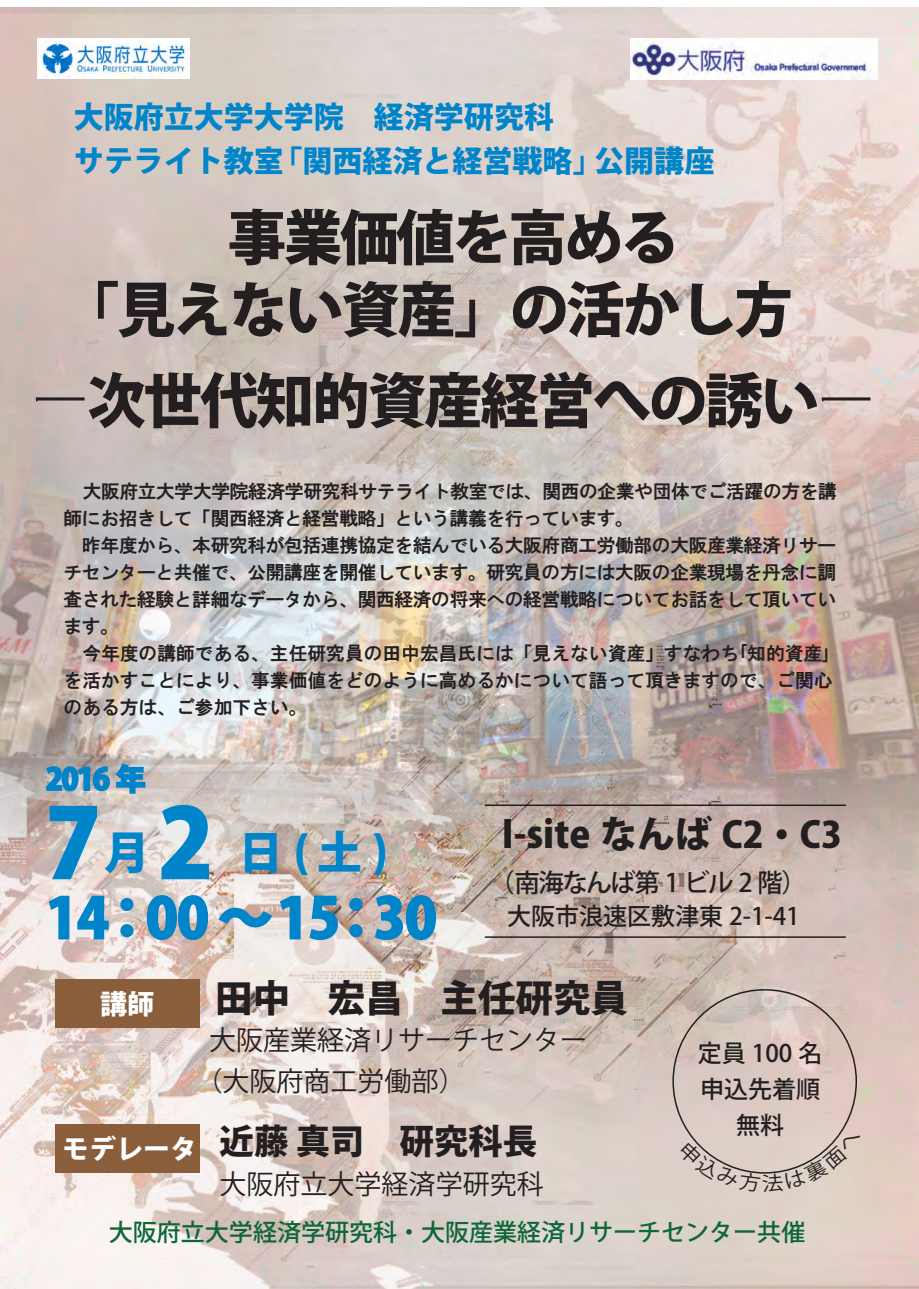
<style>
.page{position:relative;width:919px;height:1289px;background:#fff}
.page>*{position:absolute;margin:0;border:0;box-sizing:border-box;transform-origin:0 0}
.t1{font:800 59.55px/72.2px "Koz Go Pro";letter-spacing:-.04em;color:#231f20}
.t2{font:800 55.5px "Koz Go Pro";letter-spacing:-.02em;color:#0084ca}
.t3{font:800 45px "Koz Go Pro";color:#0084ca}
.t4{font:800 37.5px "Koz Go Pro";color:#231f20}
.t5{font:800 34.5px "Koz Go Pro";color:#231f20}
.t6{font:800 30px/43.8px "Koz Go Pro";color:#0084ca}
.t7{font:27px/40.5px "Koz Go Pro";color:#231f20}
.t8{font:800 27px "Koz Go Pro";color:#fff}
.t9{font:500 25.5px "Koz Go Pro";letter-spacing:-.06em;color:#231f20}
.t10{font:500 24px "Koz Go Pro";color:#0c6638}
.t11{font:500 24px/36px "Koz Go Pro";color:#231f20;text-align:center}
.t12{font:18.75px/27px "HGS Gothic E";letter-spacing:-.02em;color:#231f20}
.s1{font-weight:300}
.s2{font-size:94.5px}
.s3{font-size:36px}
</style>
<div class="page">
<img style="left:0;top:8px;width:918px;height:1280px">
<div style="left:55px;top:1123px;width:144px;height:49px;background:#8a5d3b"></div>
<svg style="left:45px;top:762px;width:101px;height:32px;background:#8ea9b8"></svg>
<svg style="left:49px;top:805px;width:49px;height:75px;background:#c0c2c5"></svg>
<svg style="left:160px;top:804px;width:50px;height:76px;background:#cad4d8"></svg>
<svg style="left:48px;top:895px;width:22px;height:45px"></svg>
<svg style="left:76px;top:895px;width:33px;height:45px"></svg>
<svg style="left:120px;top:897px;width:14px;height:41px"></svg>
<svg style="left:146px;top:894px;width:63px;height:46px;background:#b6bec4"></svg>
<svg style="left:217px;top:907px;width:56px;height:21px"></svg>
<svg style="left:279px;top:895px;width:22px;height:45px"></svg>
<svg style="left:308px;top:894px;width:31px;height:46px"></svg>
<svg style="left:348px;top:897px;width:15px;height:41px"></svg>
<img style="left:374px;top:894px;width:63px;height:46px">
<div style="left:55px;top:979px;width:144px;height:48px;background:#8a5d3b"></div>
<hr style="left:485px;top:804px;width:360px;height:2px;background:#231f20">
<hr style="left:485px;top:936px;width:360px;height:1px;background:#231f20">
<img style="left:630px;top:38px;width:247px;height:41px">
<img style="left:38px;top:38px;width:151px;height:41px">
<div style="left:677px;top:1129px;width:183px;height:63px;background:#ded0c7"></div>
<h3 class="t6" style="left:74px;top:97px;width:642px">大阪府立大学大学院　経済学研究科<br>サテライト教室「関西経済と経営戦略」公開講座</h3>
<h1 class="t1" style="left:61px;top:206px;width:733px;text-indent:167px">事業価値を高める<br>「見えない資産」の活かし方</h1>
<h1 class="t1" style="left:31px;top:369px;width:845px"><span class="s1">ー</span>次世代知的資産経営への誘い<span class="s1">ー</span></h1>
<p class="t12" style="left:64px;top:478px;width:774px;text-indent:19px">大阪府立大学大学院経済学研究科サテライト教室では、関西の企業や団体でご活躍の方を講師にお招きして「関西経済と経営戦略」という講義を行っています。<br>　昨年度から、本研究科が包括連携協定を結んでいる大阪府商工労働部の大阪産業経済リサーチセンターと共催で、公開講座を開催しています。研究員の方には大阪の企業現場を丹念に調査された経験と詳細なデータから、関西経済の将来への経営戦略についてお話をして頂いています。<br>　今年度の講師である、主任研究員の田中宏昌氏には「見えない資産」すなわち｢知的資産｣を活かすことにより、事業価値をどのように高めるかについて語って頂きますので、ご関心のある方は、ご参加下さい。</p>
<h3 class="t6" style="left:46px;top:759px;width:102px">2016 年</h3>
<h3 class="t3" style="left:46px;top:822px;width:343px"><span class="s2">7</span>月<span class="s2">2</span> 日(土)</h3>
<h2 class="t2" style="left:46px;top:882px;width:393px">14：00～15：30</h2>
<h3 class="t4" style="left:215px;top:973px;width:414px">田中　宏昌　主任研究員</h3>
<h3 class="t7" style="left:195px;top:1020px;width:393px;text-indent:14px">大阪産業経済リサーチセンター（大阪府商工労働部）</h3>
<h3 class="t4" style="left:502px;top:810px;width:341px">I-site なんば <span class="s3">C2・C3</span></h3>
<h3 class="t9" style="left:489px;top:865px;width:319px">（南海なんば第 1 ビル 2 階）</h3>
<p class="t11" style="left:507px;top:899px;width:294px">大阪市浪速区敷津東 2-1-41</p>
<h3 class="t8" style="left:100px;top:986px;width:55px">講師</h3>
<p class="t11" style="left:698px;top:1036px;width:126px">定員 100 名申込先着順無料</p>
<h3 class="t5" style="left:219px;top:1118px;width:319px">近藤 真司　研究科長</h3>
<h3 class="t7" style="left:219px;top:1164px;width:325px">大阪府立大学経済学研究科</h3>
<h3 class="t8" style="left:62px;top:1130px;width:136px">モデレータ</h3>
<p class="t10" style="left:109px;top:1216px;width:697px">大阪府立大学経済学研究科・大阪産業経済リサーチセンター共催</p>
</div>
